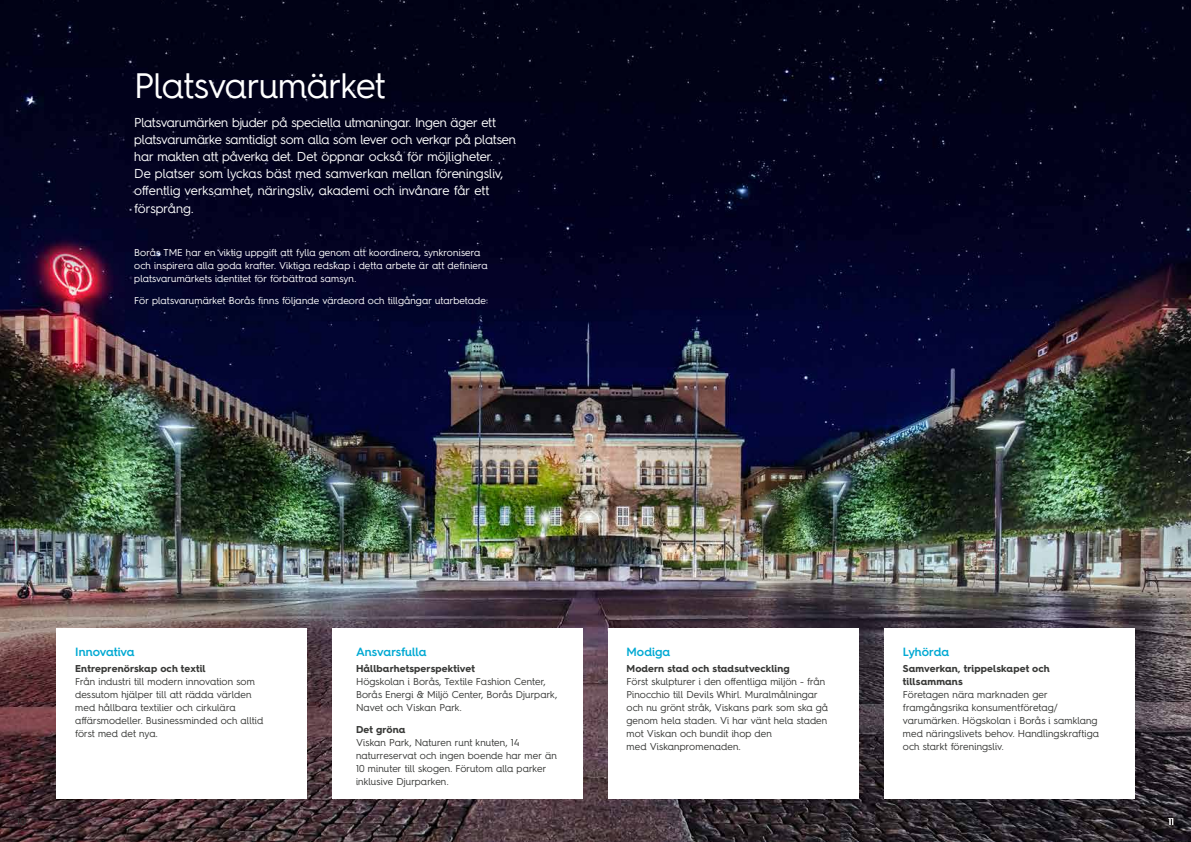
<style>
.page{position:relative;width:1191px;height:842px;background:#fff}
.page>*{position:absolute;margin:0;border:0;box-sizing:border-box;transform-origin:0 0}
.t1{font:35.5px "Hurme Geometric Sans 4";letter-spacing:-.02em;color:#fff}
.t2{font:13px/17.2px "Hurme Geometric Sans 4";letter-spacing:-.015em;color:#fff}
.t3{font:600 12px "Hurme Geometric Sans 4";letter-spacing:-.005em;color:#00a9d3}
.t4{font:10px/13px "Hurme Geometric Sans 4";letter-spacing:.005em;color:#383937}
.t5{font:10px/13px "Hurme Geometric Sans 4";letter-spacing:.005em;color:#fff}
.t6{font:700 10px/13px "Hurme Geometric Sans 4";letter-spacing:.01em;color:#383937}
.t7{font:300 10px "Hurme Geometric Sans 4";color:#383937}
.t8{font:300 10px "Hurme Geometric Sans 4";color:#fff}
</style>
<div class="page">
<img style="left:0;top:0;width:1191px;height:842px">
<div style="left:57px;top:628px;width:250px;height:171px;background:#fff"></div>
<div style="left:332px;top:628px;width:250px;height:171px;background:#fff"></div>
<div style="left:608px;top:628px;width:250px;height:171px;background:#fff"></div>
<div style="left:884px;top:628px;width:250px;height:171px;background:#fff"></div>
<h1 class="t1" style="left:134px;top:61px;width:253px">Platsvarumärket</h1>
<p class="t2" style="left:134px;top:114px;width:383px">Platsvarumärken bjuder på speciella utmaningar. Ingen äger ett platsvarumärke samtidigt som alla som lever och verkar på platsen har makten att påverka det. Det öppnar också för möjligheter.<br>De platser som lyckas bäst med samverkan mellan föreningsliv, offentlig verksamhet, näringsliv, akademi och invånare får ett försprång.</p>
<p class="t5" style="left:134px;top:246px;width:355px">Borås TME har en viktig uppgift att fylla genom att koordinera, synkronisera och inspirera alla goda krafter. Viktiga redskap i detta arbete är att definiera platsvarumärkets identitet för förbättrad samsyn.</p>
<p class="t5" style="left:134px;top:293px;width:355px">För platsvarumärket Borås finns följande värdeord och tillgångar utarbetade:</p>
<p class="t3" style="left:75px;top:643px;width:61px">Innovativa</p>
<p class="t6" style="left:75px;top:662px;width:132px">Entreprenörskap och textil</p>
<p class="t4" style="left:75px;top:675px;width:190px">Från industri till modern innovation som dessutom hjälper till att rädda världen med hållbara textilier och cirkulära affärsmodeller. Businessminded och alltid först med det nya.</p>
<p class="t3" style="left:356px;top:643px;width:72px">Ansvarsfulla</p>
<p class="t6" style="left:356px;top:662px;width:120px">Hållbarhetsperspektivet</p>
<p class="t4" style="left:356px;top:675px;width:203px">Högskolan i Borås, Textile Fashion Center,<br>Borås Energi &amp; Miljö Center, Borås Djurpark,<br>Navet och Viskan Park.</p>
<p class="t6" style="left:356px;top:722px;width:51px">Det gröna</p>
<p class="t4" style="left:356px;top:735px;width:202px">Viskan Park, Naturen runt knuten, 14 naturreservat och ingen boende har mer än 10 minuter till skogen. Förutom alla parker inklusive Djurparken.</p>
<p class="t3" style="left:626px;top:643px;width:45px">Modiga</p>
<p class="t6" style="left:626px;top:662px;width:165px">Modern stad och stadsutveckling</p>
<p class="t4" style="left:626px;top:675px;width:203px">Först skulpturer i den offentliga miljön - från Pinocchio till Devils Whirl. Muralmålningar och nu grönt stråk, Viskans park som ska gå genom hela staden. Vi har vänt hela staden mot Viskan och bundit ihop den<br>med Viskanpromenaden.</p>
<p class="t3" style="left:903px;top:643px;width:48px">Lyhörda</p>
<p class="t6" style="left:903px;top:662px;width:148px">Samverkan, trippelskapet och tillsammans</p>
<p class="t4" style="left:903px;top:688px;width:198px">Företagen nära marknaden ger framgångsrika konsumentföretag/ varumärken. Högskolan i Borås i samklang med näringslivets behov. Handlingskraftiga och starkt föreningsliv.</p>
<p class="t7" style="left:17px;top:814px;width:10px">10</p>
<p class="t8" style="left:1168px;top:815px;width:7px">11</p>
</div>
